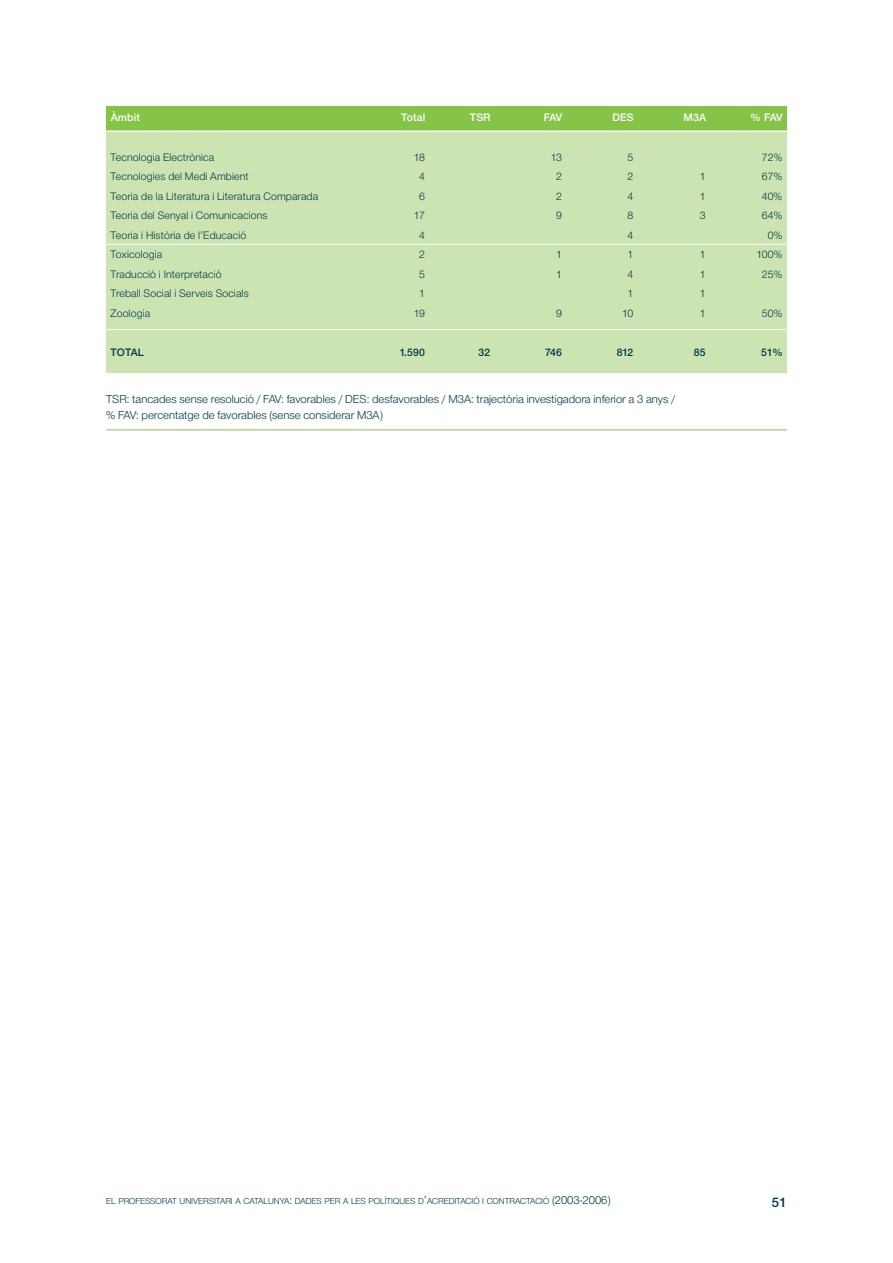
<style>
.page{position:relative;width:893px;height:1263px;background:#fff}
.page>*{position:absolute;margin:0;border:0;box-sizing:border-box;transform-origin:0 0}
.t1{font:14.25px "NH65";color:#003a49}
.t2{font:12px/16.5px "NH45";color:#003a49}
.t3{font:11.25px "NH45";letter-spacing:.01em;color:#003a49}
.t4{font:11.25px "NH65";letter-spacing:.01em;color:#fff}
.t5{font:11.25px "NH65";letter-spacing:.01em;color:#003a49}
.t6{font:9px "NH45";color:#003a49}
.s1{font-size:12px}
</style>
<div class="page">
<div style="left:106px;top:106px;width:681px;height:266px;background:#cce4b1"></div>
<div style="left:106px;top:106px;width:681px;height:25px;background:#85c446"></div>
<hr style="left:106px;top:130px;width:681px;height:2px;background:#fff">
<hr style="left:106px;top:244px;width:681px;height:1px;background:#fff">
<hr style="left:106px;top:329px;width:681px;height:1px;background:#fff">
<hr style="left:106px;top:429px;width:681px;height:1px;background:#85c446">
<p class="t4" style="left:111px;top:113px;width:31px">Àmbit</p>
<p class="t4" style="left:401px;top:113px;width:26px">Total</p>
<p class="t4" style="left:470px;top:113px;width:22px">TSR</p>
<p class="t4" style="left:544px;top:113px;width:20px">FAV</p>
<p class="t4" style="left:612px;top:113px;width:23px">DES</p>
<p class="t4" style="left:683px;top:113px;width:24px">M3A</p>
<p class="t4" style="left:751px;top:113px;width:33px">% FAV</p>
<p class="t3" style="left:111px;top:153px;width:105px">Tecnologia Electrònica</p>
<p class="t3" style="left:414px;top:153px;width:13px">18</p>
<p class="t3" style="left:551px;top:153px;width:13px">13</p>
<p class="t3" style="left:628px;top:153px;width:7px">5</p>
<p class="t3" style="left:762px;top:153px;width:22px">72%</p>
<p class="t3" style="left:111px;top:173px;width:140px">Tecnologies del Medi Ambient</p>
<p class="t3" style="left:419px;top:173px;width:7px">4</p>
<p class="t3" style="left:556px;top:173px;width:7px">2</p>
<p class="t3" style="left:628px;top:173px;width:7px">2</p>
<p class="t3" style="left:700px;top:173px;width:7px">1</p>
<p class="t3" style="left:762px;top:173px;width:22px">67%</p>
<p class="t3" style="left:111px;top:192px;width:209px">Teoria de la Literatura i Literatura Comparada</p>
<p class="t3" style="left:419px;top:192px;width:7px">6</p>
<p class="t3" style="left:556px;top:192px;width:7px">2</p>
<p class="t3" style="left:628px;top:192px;width:7px">4</p>
<p class="t3" style="left:700px;top:192px;width:7px">1</p>
<p class="t3" style="left:762px;top:192px;width:22px">40%</p>
<p class="t3" style="left:111px;top:212px;width:158px">Teoria del Senyal i Comunicacions</p>
<p class="t3" style="left:414px;top:212px;width:13px">17</p>
<p class="t3" style="left:556px;top:212px;width:7px">9</p>
<p class="t3" style="left:628px;top:212px;width:7px">8</p>
<p class="t3" style="left:700px;top:212px;width:7px">3</p>
<p class="t3" style="left:762px;top:212px;width:22px">64%</p>
<p class="t3" style="left:111px;top:231px;width:137px">Teoria i Història de l’Educació</p>
<p class="t3" style="left:419px;top:231px;width:7px">4</p>
<p class="t3" style="left:628px;top:231px;width:7px">4</p>
<p class="t3" style="left:768px;top:231px;width:16px">0%</p>
<p class="t3" style="left:111px;top:251px;width:53px">Toxicologia</p>
<p class="t3" style="left:419px;top:251px;width:7px">2</p>
<p class="t3" style="left:556px;top:251px;width:7px">1</p>
<p class="t3" style="left:628px;top:251px;width:7px">1</p>
<p class="t3" style="left:700px;top:251px;width:7px">1</p>
<p class="t3" style="left:756px;top:251px;width:27px">100%</p>
<p class="t3" style="left:111px;top:270px;width:113px">Traducció i Interpretació</p>
<p class="t3" style="left:419px;top:270px;width:7px">5</p>
<p class="t3" style="left:556px;top:270px;width:7px">1</p>
<p class="t3" style="left:628px;top:270px;width:7px">4</p>
<p class="t3" style="left:700px;top:270px;width:7px">1</p>
<p class="t3" style="left:762px;top:270px;width:22px">25%</p>
<p class="t3" style="left:111px;top:290px;width:140px">Treball Social i Serveis Socials</p>
<p class="t3" style="left:419px;top:290px;width:7px">1</p>
<p class="t3" style="left:628px;top:290px;width:7px">1</p>
<p class="t3" style="left:700px;top:290px;width:7px">1</p>
<p class="t3" style="left:111px;top:309px;width:41px">Zoologia</p>
<p class="t3" style="left:414px;top:309px;width:13px">19</p>
<p class="t3" style="left:556px;top:309px;width:7px">9</p>
<p class="t3" style="left:622px;top:309px;width:13px">10</p>
<p class="t3" style="left:700px;top:309px;width:7px">1</p>
<p class="t3" style="left:762px;top:309px;width:22px">50%</p>
<p class="t5" style="left:111px;top:348px;width:35px">TOTAL</p>
<p class="t5" style="left:400px;top:348px;width:27px">1.590</p>
<p class="t5" style="left:479px;top:348px;width:13px">32</p>
<p class="t5" style="left:545px;top:348px;width:19px">746</p>
<p class="t5" style="left:617px;top:348px;width:18px">812</p>
<p class="t5" style="left:694px;top:348px;width:13px">85</p>
<p class="t5" style="left:761px;top:348px;width:22px">51%</p>
<p class="t2" style="left:106px;top:392px;width:570px">TSR: tancades sense resolució / FAV: favorables / DES: desfavorables / M3A: trajectòria investigadora inferior a 3 anys / % FAV: percentatge de favorables (sense considerar M3A)</p>
<p class="t6" style="left:106px;top:1198px;width:505px">EL PROFESSORAT UNIVERSITARI A CATALUNYA<span class="s1">:</span> DADES PER A LES POLÍTIQUES D<span class="s1">’</span>ACREDITACIÓ I CONTRACTACIÓ <span class="s1">(2003-2006)</span></p>
<p class="t1" style="left:772px;top:1197px;width:16px">51</p>
</div>
